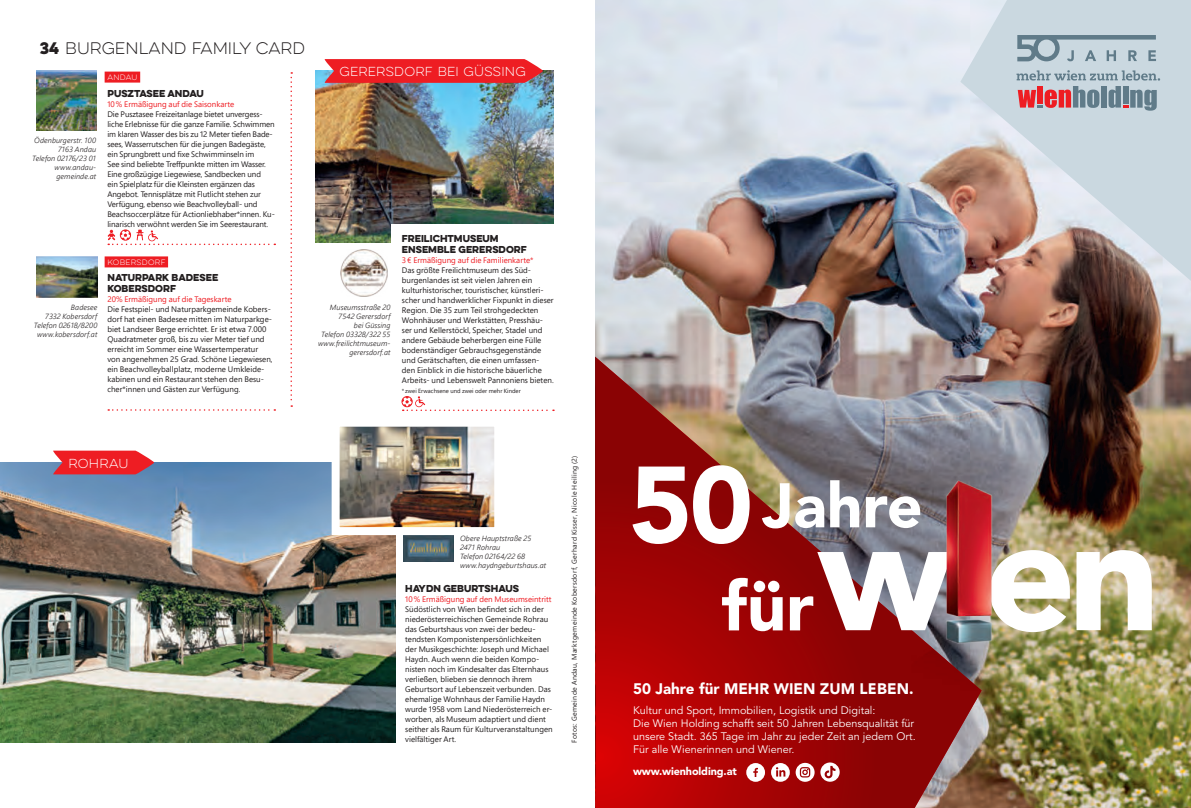
<style>
.page{position:relative;width:1191px;height:808px;background:#fff}
.page>*{position:absolute;margin:0;border:0;box-sizing:border-box;transform-origin:0 0}
.t1{font:900 160.8px "Avenir LT Std";color:#fff}
.t2{font:900 68.4px "Avenir LT Std";color:#fff}
.t3{font:900 62.3px "Avenir LT Std";color:#fff}
.t4{font:900 15.2px "Avenir LT Std";color:#fff}
.t5{font:100 15px "Eveleth Clean";color:#231f20}
.t6{font:100 11.7px "Eveleth Clean";letter-spacing:.02em;color:#fff}
.t7{font:10.8px/13px "Avenir LT Std";color:#fff}
.t8{font:900 10.8px "Avenir LT Std";letter-spacing:-.01em;color:#fff}
.t9{font:9px/10.8px "Eveleth Clean";color:#231f20}
.t10{font:8px/10px "Segoe Pro";color:#231f20}
.t11{font:8px "Segoe Pro";color:#ee1d23}
.t12{font:italic 300 7.5px/9px "Segoe Pro";letter-spacing:.01em;color:#231f20;text-align:right}
.t13{font:7px "Segoe Pro";letter-spacing:.05em;color:#231f20}
.t14{font:100 7px "Eveleth Clean";letter-spacing:.04em;color:#fff}
.t15{font:6px "Segoe Pro";color:#231f20}
.s1{font-weight:400}
.s2{font-size:107.5px}
</style>
<div class="page">
<img style="left:0;top:462px;width:395px;height:281px">
<img style="left:403px;top:535px;width:50px;height:26px">
<img style="left:341px;top:428px;width:152px;height:98px">
<div style="left:332px;top:419px;width:170px;height:116px;border:8px solid #fff"></div>
<img style="left:316px;top:71px;width:238px;height:171px">
<div style="left:390px;top:224px;width:173px;height:130px;background:#fff"></div>
<svg style="left:323px;top:59px;width:220px;height:24px"></svg>
<svg style="left:52px;top:451px;width:102px;height:23px"></svg>
<img style="left:341px;top:249px;width:46px;height:47px">
<div style="left:105px;top:72px;width:35px;height:11px;background:#ee1d23"></div>
<div style="left:105px;top:256px;width:63px;height:11px;background:#ee1d23"></div>
<svg style="left:108px;top:409px;width:167px;height:2px"></svg>
<img style="left:36px;top:71px;width:60px;height:60px">
<img style="left:36px;top:257px;width:62px;height:41px">
<svg style="left:290px;top:72px;width:2px;height:335px"></svg>
<svg style="left:108px;top:230px;width:167px;height:15px"></svg>
<svg style="left:402px;top:396px;width:152px;height:15px"></svg>
<div style="left:402px;top:396px;width:10px;height:11px;border:1px solid #ee1d23;border-radius:50%"></div>
<img style="left:595px;top:0;width:596px;height:808px">
<img style="left:596px;top:291px;width:385px;height:517px">
<svg style="left:960px;top:0;width:231px;height:281px;fill:#cad8e0"></svg>
<svg style="left:746px;top:763px;width:19px;height:19px"></svg>
<svg style="left:771px;top:763px;width:43px;height:19px"></svg>
<svg style="left:820px;top:762px;width:19px;height:20px"></svg>
<img style="left:875px;top:469px;width:185px;height:237px">
<svg style="left:1016px;top:70px;width:144px;height:41px"></svg>
<svg style="left:1017px;top:35px;width:139px;height:26px"></svg>
<svg style="left:595px;top:291px;width:1px;height:517px"></svg>
<h3 class="t5" style="left:40px;top:38px;width:267px"><span class="s1">34</span> BURGENLAND FAMILY CARD</h3>
<p class="t12" style="left:32px;top:136px;width:65px">Ödenburgerstr. 100<br>7163 Andau<br>Telefon 02176/23 01 www.andau&shy;gemeinde.at</p>
<p class="t12" style="left:34px;top:302px;width:65px">Badesee<br>7332 Kobersdorf<br>Telefon 02618/8200 www.kobersdorf.at</p>
<p class="t14" style="left:107px;top:73px;width:32px">ANDAU</p>
<p class="t9" style="left:107px;top:87px;width:98px">PUSZTASEE ANDAU</p>
<p class="t11" style="left:107px;top:98px;width:128px">10% Ermäßigung auf die Saisonkarte</p>
<p class="t10" style="left:107px;top:109px;width:169px">Die Pusztasee Freizeitanlage bietet unvergess&shy;liche Erlebnisse für die ganze Familie. Schwimmen im klaren Wasser des bis zu 12 Meter tiefen Bade&shy;sees, Wasserrutschen für die jungen Badegäste, ein Sprungbrett und fixe Schwimminseln im<br>See sind beliebte Treffpunkte mitten im Wasser.<br>Eine großzügige Liegewiese, Sandbecken und<br>ein Spielplatz für die Kleinsten ergänzen das Angebot. Tennisplätze mit Flutlicht stehen zur Verfügung, ebenso wie Beachvolleyball- und Beachsoccerplätze für Actionliebhaber*innen. Ku&shy;linarisch verwöhnt werden Sie im Seerestaurant.</p>
<p class="t14" style="left:107px;top:257px;width:59px">KOBERSDORF</p>
<p class="t9" style="left:107px;top:272px;width:112px">NATURPARK BADESEE<br>KOBERSDORF</p>
<p class="t11" style="left:107px;top:294px;width:126px">20% Ermäßigung auf die Tageskarte</p>
<p class="t10" style="left:107px;top:304px;width:167px">Die Festspiel- und Naturparkgemeinde Kobers&shy;dorf hat einen Badesee mitten im Naturparkge&shy;biet Landseer Berge errichtet. Er ist etwa 7.000<br>Quadratmeter groß, bis zu vier Meter tief und erreicht im Sommer eine Wassertemperatur von angenehmen 25 Grad. Schöne Liegewiesen, ein Beachvolleyballplatz, moderne Umkleide&shy;kabinen und ein Restaurant stehen den Besu&shy;cher*innen und Gästen zur Verfügung.</p>
<h3 class="t6" style="left:339px;top:64px;width:188px">GERERSDORF BEI GÜSSING</h3>
<p class="t12" style="left:318px;top:302px;width:74px">Museumsstraße 20<br>7542 Gerersdorf<br>bei Güssing<br>Telefon 03328/322 55 www.freilichtmuseum&shy;gerersdorf.at</p>
<p class="t9" style="left:402px;top:233px;width:126px">FREILICHTMUSEUM<br>ENSEMBLE GERERSDORF</p>
<p class="t11" style="left:402px;top:254px;width:133px">3€ Ermäßigung auf die Familienkarte*</p>
<p class="t10" style="left:402px;top:265px;width:153px">Das größte Freilichtmuseum des Süd&shy;burgenlandes ist seit vielen Jahren ein kulturhistorischer, touristischer, künstleri&shy;scher und handwerklicher Fixpunkt in dieser Region. Die 35 zum Teil strohgedeckten Wohnhäuser und Werkstätten, Presshäu&shy;ser und Kellerstöckl, Speicher, Stadel und andere Gebäude beherbergen eine Fülle bodenständiger Gebrauchsgegenstände und Gerätschaften, die einen umfassen&shy;den Einblick in die historische bäuerliche Arbeits- und Lebenswelt Pannoniens bieten.</p>
<p class="t15" style="left:402px;top:386px;width:120px">* zwei Erwachsene und zwei oder mehr Kinder</p>
<h3 class="t6" style="left:68px;top:455px;width:62px">ROHRAU</h3>
<p class="t12" style="left:460px;top:533px;width:88px;text-align:left">Obere Hauptstraße 25<br>2471 Rohrau<br>Telefon 02164/22 68 www.haydngeburtshaus.at</p>
<p class="t9" style="left:405px;top:583px;width:115px">HAYDN GEBURTSHAUS</p>
<p class="t11" style="left:405px;top:594px;width:148px">10% Ermäßigung auf den Museumseintritt</p>
<p class="t10" style="left:405px;top:604px;width:149px">Südöstlich von Wien befindet sich in der niederösterreichischen Gemeinde Rohrau das Geburtshaus von zwei der bedeu&shy;tendsten Komponistenpersönlichkeiten der Musikgeschichte: Joseph und Michael Haydn. Auch wenn die beiden Kompo&shy;nisten noch im Kindesalter das Elternhaus verließen, blieben sie dennoch ihrem Geburtsort auf Lebenszeit verbunden. Das ehemalige Wohnhaus der Familie Haydn wurde 1958 vom Land Niederösterreich er&shy;worben, als Museum adaptiert und dient seither als Raum für Kulturveranstaltungen vielfältiger Art.</p>
<p class="t13" style="left:569px;top:743px;width:289px;rotate:-90deg">Fotos: Gemeinde Andau, Marktgemeinde Kobersdorf, Gerhard Kisser, Nicole Heiling (2)</p>
<h3 class="t3" style="left:629px;top:468px;width:295px"><span class="s2">50</span>Jahre</h3>
<h2 class="t2" style="left:721px;top:565px;width:94px">für</h2>
<h1 class="t1" style="left:818px;top:477px;width:344px">w en</h1>
<h3 class="t4" style="left:633px;top:679px;width:282px">50 Jahre für MEHR WIEN ZUM LEBEN.</h3>
<h3 class="t7" style="left:633px;top:704px;width:284px">Kultur und Sport, Immobilien, Logistik und Digital:<br>Die Wien Holding schafft seit 50 Jahren Lebensqualität für unsere Stadt. 365 Tage im Jahr zu jeder Zeit an jedem Ort.<br>Für alle Wienerinnen und Wiener.</h3>
<h3 class="t8" style="left:633px;top:765px;width:105px">www.wienholding.at</h3>
</div>
